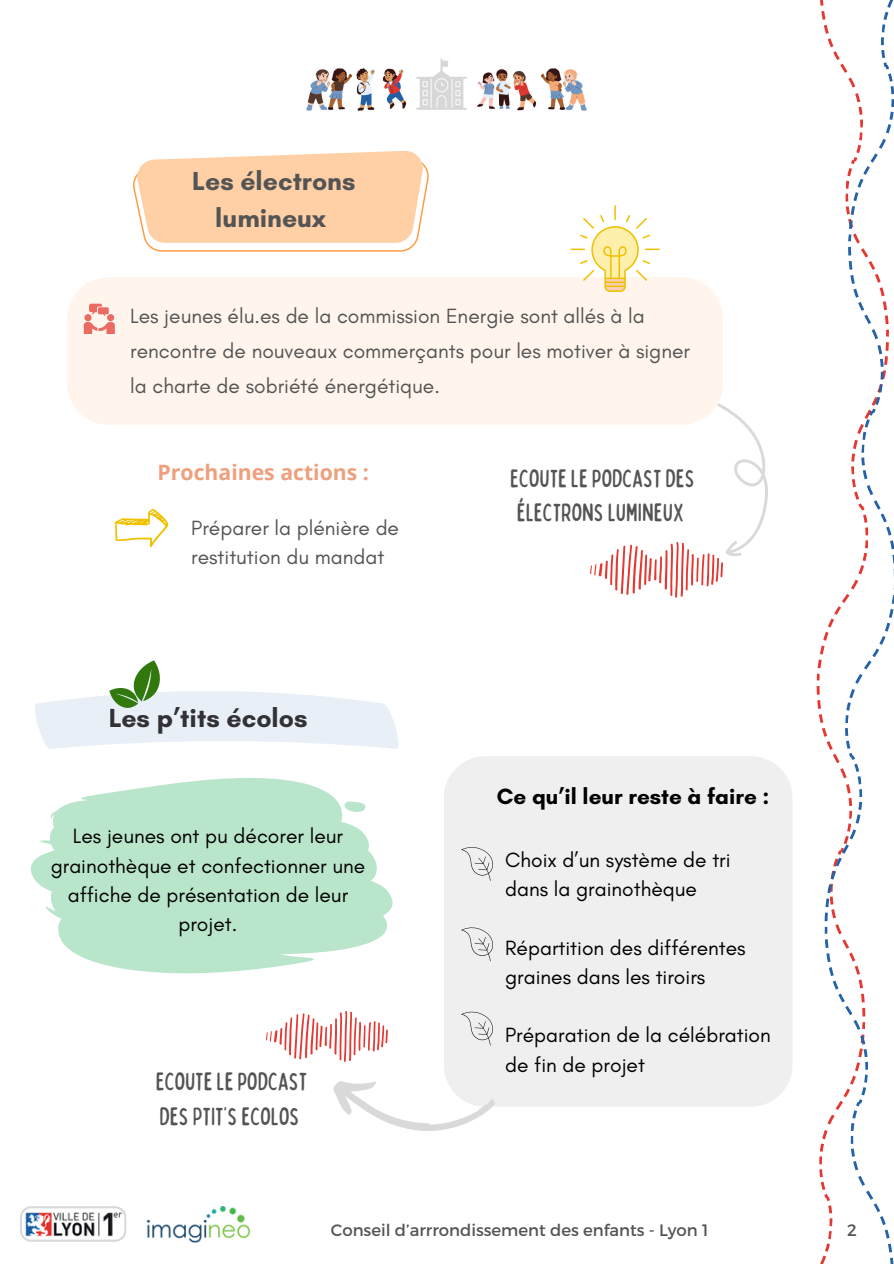
<style>
.page{position:relative;width:894px;height:1264px;background:#fff}
.page>*{position:absolute;margin:0;border:0;box-sizing:border-box;transform-origin:0 0}
.t1{font:700 26.55px/36.3px "Glacial Indifference";color:#545454;text-align:center}
.t2{font:700 26.55px "Glacial Indifference";color:#201f22}
.t3{font:condensed 25.35px/34.8px "Bobby Jones Soft";color:#545454}
.t4{font:700 22.5px "Glacial Indifference";color:#000}
.t5{font:700 21.15px "Open Sans";color:#ef9f7d}
.t6{font:21px/29.2px "Glacial Indifference";color:#000}
.t7{font:21px/34.8px "Glacial Indifference";color:#545454}
.t8{font:16.5px "Montserrat";color:#545454}
</style>
<div class="page">
<img style="left:306px;top:59px;width:264px;height:52px">
<svg style="left:20px;top:1206px;width:106px;height:35px"></svg>
<img style="left:146px;top:1206px;width:105px;height:36px">
<div style="left:67px;top:277px;width:503px;height:148px;background:#fff5ec"></div>
<div style="left:84px;top:314px;width:7px;height:7px;background:#eb6a62;border-radius:50%"></div>
<div style="left:107px;top:314px;width:7px;height:7px;background:#eb6a62;border-radius:50%"></div>
<svg style="left:84px;top:322px;width:31px;height:12px"></svg>
<svg style="left:89px;top:304px;width:20px;height:12px"></svg>
<svg style="left:133px;top:151px;width:295px;height:101px"></svg>
<svg style="left:35px;top:660px;width:364px;height:89px"></svg>
<svg style="left:30px;top:778px;width:363px;height:195px;fill:#b9e5ca"></svg>
<svg style="left:266px;top:1010px;width:121px;height:52px"></svg>
<svg style="left:333px;top:1081px;width:162px;height:50px"></svg>
<div style="left:443px;top:756px;width:127px;height:350px;background:#efefef"></div>
<svg style="left:460px;top:846px;width:33px;height:34px"></svg>
<svg style="left:460px;top:926px;width:33px;height:35px"></svg>
<svg style="left:460px;top:1010px;width:33px;height:35px"></svg>
<svg style="left:114px;top:508px;width:54px;height:39px"></svg>
<svg style="left:570px;top:0;width:323px;height:1263px"></svg>
<p class="t1" style="left:192px;top:163px;width:165px">Les électrons lumineux</p>
<p class="t7" style="left:130px;top:299px;width:561px">Les jeunes élu.es de la commission Energie sont allés à la rencontre de nouveaux commerçants pour les motiver à signer la charte de sobriété énergétique.</p>
<p class="t5" style="left:157px;top:457px;width:213px">Prochaines actions :</p>
<p class="t7" style="left:191px;top:512px;width:209px;line-height:29.2px">Préparer la plénière de restitution du mandat</p>
<p class="t2" style="left:108px;top:701px;width:200px">Les p’tits écolos</p>
<p class="t6" style="left:51px;top:821px;width:316px;text-align:center">Les jeunes ont pu décorer leur grainothèque et confectionner une affiche de présentation de leur projet.</p>
<p class="t3" style="left:156px;top:1063px;width:153px">ECOUTELEPODCAST<br>DES PTIT’S ECOLOS</p>
<p class="t3" style="left:510px;top:459px;width:186px">ECOUTELEPODCAST DES<br>ÉLECTRONS LUMINEUX</p>
<p class="t4" style="left:496px;top:783px;width:274px">Ce qu’il leur reste à faire :</p>
<p class="t6" style="left:505px;top:844px;width:227px">Choix d’un système de tri dans la grainothèque</p>
<p class="t6" style="left:505px;top:932px;width:242px">Répartition des différentes graines dans les tiroirs</p>
<p class="t6" style="left:505px;top:1020px;width:267px">Préparation de la célébration de fin de projet</p>
<p class="t8" style="left:331px;top:1219px;width:379px">Conseil d’arrrondissement des enfants - Lyon 1</p>
<p class="t8" style="left:846px;top:1219px;width:11px">2</p>
</div>
